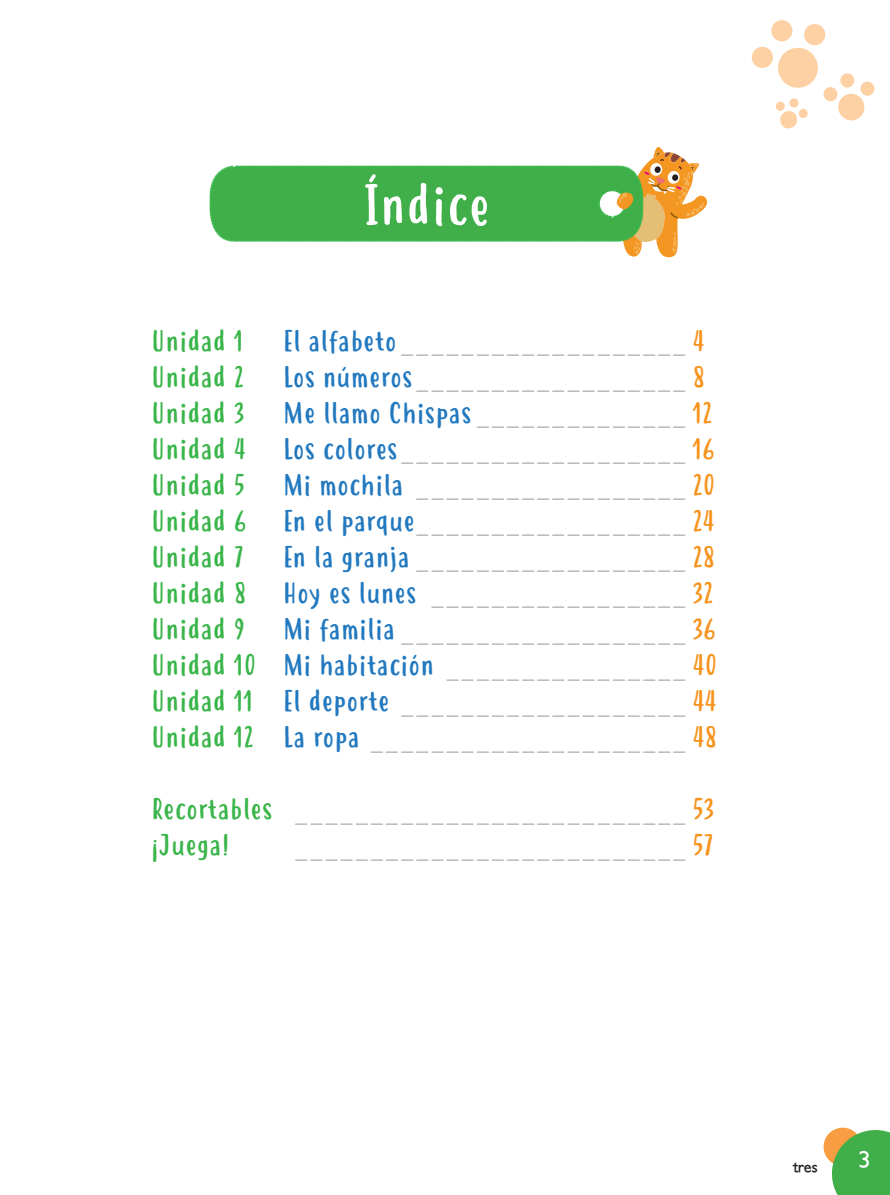
<style>
.page{position:relative;width:890px;height:1195px;background:#fff}
.page>*{position:absolute;margin:0;border:0;box-sizing:border-box;transform-origin:0 0}
.t1{font:57px "Hastoler";color:#fff}
.t2{font:30px/36px "Calittra";color:#bcbdc0;text-align:right}
.t3{font:30px/36px "Hastoler";color:#2279bf}
.t4{font:30px/36px "Hastoler";color:#3ab54a}
.t5{font:30px/36px "Hastoler";color:#f7931d}
.t6{font:700 22.5px "Petita";color:#fff}
.t7{font:700 15px "Petita";color:#231f20}
</style>
<div class="page">
<div style="left:824px;top:1127px;width:38px;height:38px;background:#f89d41;border-radius:50%"></div>
<svg style="left:752px;top:20px;width:122px;height:108px"></svg>
<svg style="left:209px;top:147px;width:499px;height:111px"></svg>
<svg style="left:832px;top:1129px;width:58px;height:66px;background:#59af4e"></svg>
<h1 class="t1" style="left:363px;top:174px;width:129px">Índice</h1>
<p class="t4" style="left:151px;top:323px;width:107px">Unidad 1<br>Unidad 2<br>Unidad 3<br>Unidad 4<br>Unidad 5<br>Unidad 6<br>Unidad 7<br>Unidad 8<br>Unidad 9<br>Unidad 10<br>Unidad 11<br>Unidad 12</p>
<p class="t3" style="left:283px;top:323px;width:190px">El alfabeto<br>Los números<br>Me llamo Chispas<br>Los colores<br>Mi mochila<br>En el parque<br>En la granja<br>Hoy es lunes<br>Mi familia<br>Mi habitación<br>El deporte<br>La ropa</p>
<p class="t5" style="left:692px;top:323px;width:27px">4<br>8<br>12<br>16<br>20<br>24<br>28<br>32<br>36<br>40<br>44<br>48</p>
<p class="t2" style="left:370px;top:328px;width:319px">___________________ __________________ ______________ ___________________ __________________ __________________ __________________ _________________ ___________________ ________________ ___________________ _____________________</p>
<p class="t4" style="left:151px;top:791px;width:123px">Recortables ¡Juega!</p>
<p class="t2" style="left:294px;top:796px;width:395px;text-align:left">__________________________ __________________________</p>
<p class="t5" style="left:692px;top:791px;width:24px">53<br>57</p>
<p class="t7" style="left:793px;top:1157px;width:26px">tres</p>
<p class="t6" style="left:858px;top:1145px;width:14px">3</p>
</div>
